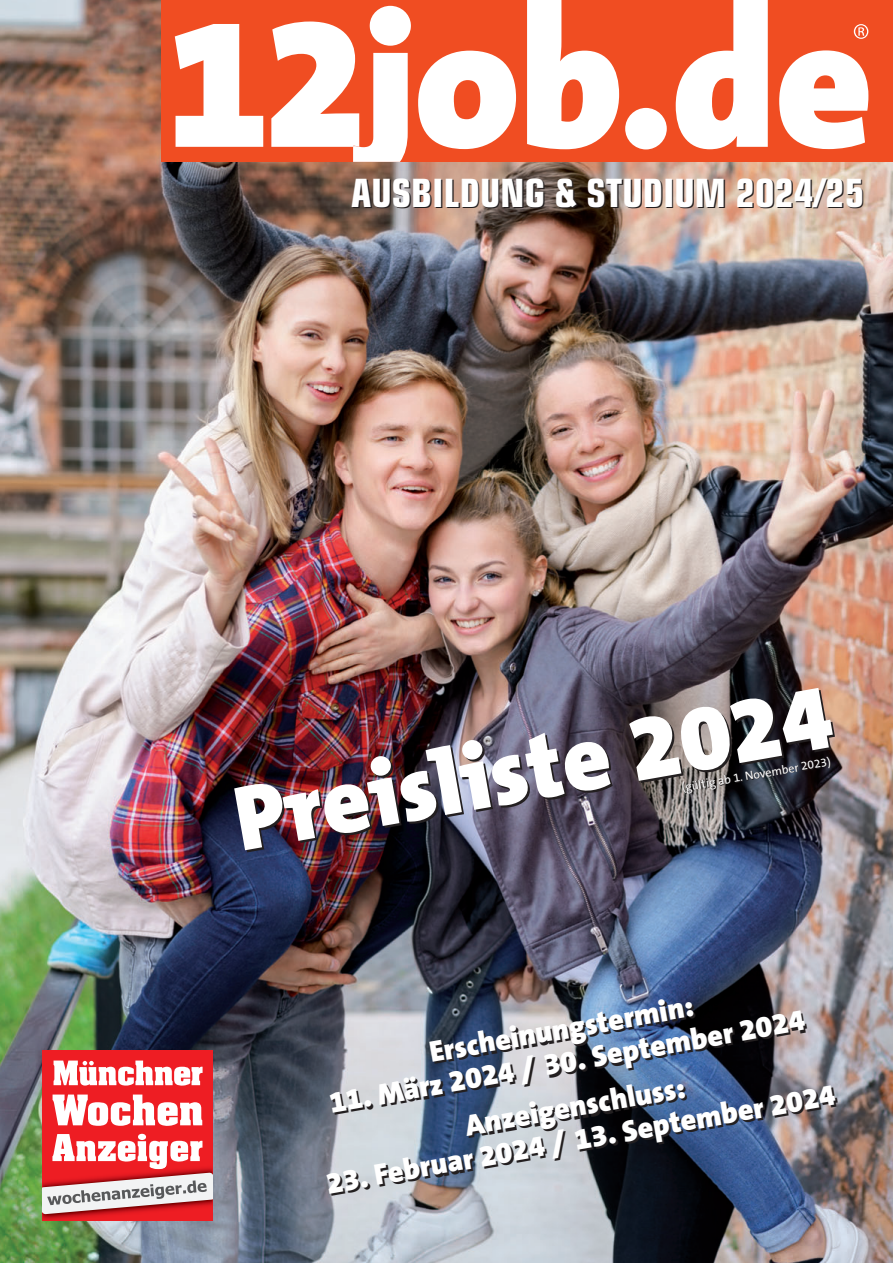
<style>
.page{position:relative;width:893px;height:1263px;background:#fff}
.page>*{position:absolute;margin:0;border:0;box-sizing:border-box;transform-origin:0 0}
.t1{font:900 93px "The Mix B9";color:#fff}
.t2{font:700 condensed 39px "Eurostile";color:#231f20}
.t3{font:900 30px/45.8px "The Sans B9";color:#fff;text-align:center}
.t4{font:12px "The Sans B5 Plain";color:#fff}
</style>
<div class="page">
<img style="left:0;top:0;width:893px;height:1263px">
<div style="left:42px;top:1050px;width:171px;height:170px;background:#ee1d23"></div>
<svg style="left:54px;top:1061px;width:149px;height:25px"></svg>
<svg style="left:53px;top:1095px;width:149px;height:31px"></svg>
<img style="left:42px;top:1214px;width:72px;height:6px">
<svg style="left:42px;top:1134px;width:171px;height:80px"></svg>
<div style="left:162px;top:0;width:731px;height:162px;background:#f04d22"></div>
<svg style="left:175px;top:24px;width:88px;height:123px"></svg>
<svg style="left:271px;top:6px;width:140px;height:156px"></svg>
<svg style="left:418px;top:51px;width:98px;height:98px"></svg>
<svg style="left:527px;top:0;width:92px;height:149px"></svg>
<div style="left:625px;top:108px;width:42px;height:41px;background:#fff;border-radius:50%"></div>
<svg style="left:676px;top:0;width:92px;height:149px"></svg>
<svg style="left:779px;top:50px;width:89px;height:99px"></svg>
<svg style="left:854px;top:24px;width:14px;height:15px"></svg>
<h2 class="t2" style="left:352px;top:180px;width:514px">AUSBILDUNG &amp; STUDIUM 2024/25</h2>
<h1 class="t1" style="left:228px;top:781px;width:607px;rotate:-10deg">Preisliste 2024</h1>
<p class="t4" style="left:681px;top:783px;width:153px;rotate:-10deg">(gültig ab 1. November 2023)</p>
<p class="t3" style="left:426px;top:1032px;width:269px;rotate:-10deg">Erscheinungstermin:</p>
<p class="t3" style="left:326px;top:1083px;width:484px;rotate:-10deg">11. März 2024 / 30. September 2024<br>Anzeigenschluss:</p>
<p class="t3" style="left:323px;top:1164px;width:518px;rotate:-10deg">23. Februar 2024 / 13. September 2024</p>
</div>
